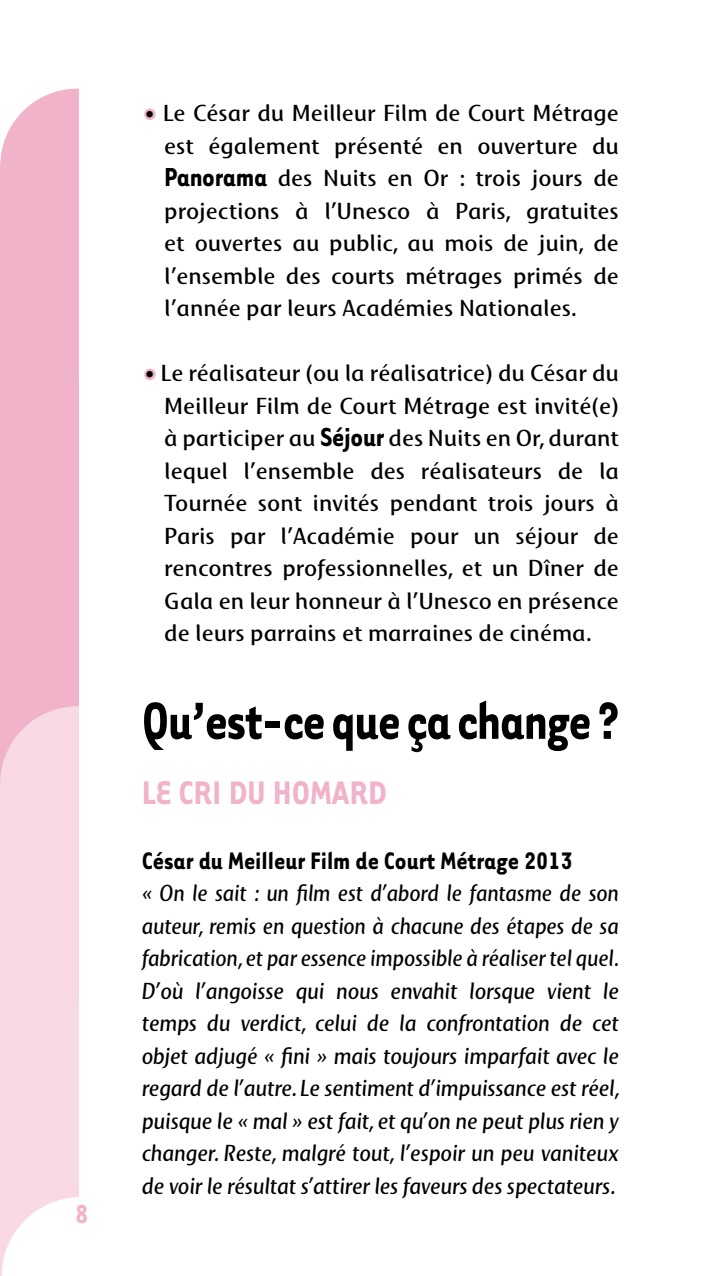
<style>
.page{position:relative;width:709px;height:1276px;background:#fff}
.page>*{position:absolute;margin:0;border:0;box-sizing:border-box;transform-origin:0 0}
.t1{font:700 60px "Tarzana Narrow";letter-spacing:-.02em;color:#000;scale:.93 1}
.t2{font:700 37.5px "Tarzana Narrow";color:#f0b3ca}
.t3{font:700 27.5px "Tarzana Narrow";color:#000}
.t4{font:22.5px/32.5px "Mosquito";color:#000;text-align:justify}
.t5{font:italic 22.5px/32.5px "Mosquito";letter-spacing:-.01em;color:#000;text-align:justify;scale:.92 1}
.s1{font-family:"Tarzana Narrow";font-weight:700;font-size:30px}
</style>
<div class="page">
<div style="left:0;top:89px;width:79px;height:290px;background:#f0b3ca"></div>
<div style="left:0;top:379px;width:79px;height:327px;background:#f0b3ca"></div>
<div style="left:0;top:706px;width:79px;height:570px;background:#f8d9e4"></div>
<div style="left:144px;top:109px;width:12px;height:11px;border:5px solid #f0b3ca;border-radius:50%"></div>
<div style="left:144px;top:369px;width:12px;height:11px;border:5px solid #f0b3ca;border-radius:50%"></div>
<svg style="left:2px;top:1197px;width:77px;height:79px"></svg>
<p class="t4" style="left:164px;top:96px;width:456px;text-indent:-20px">• Le César du Meilleur Film de Court Métrage est également présenté en ouverture du <span class="s1">Panorama</span> des Nuits en Or : trois jours de projections à l’Unesco à Paris, gratuites et ouvertes au public, au mois de juin, de l’ensemble des courts métrages primés de l’année par leurs Académies Nationales.</p>
<p class="t4" style="left:164px;top:356px;width:456px;text-indent:-20px">• Le réalisateur (ou la réalisatrice) du César du Meilleur Film de Court Métrage est invité(e) à participer au <span class="s1">Séjour</span> des Nuits en Or, durant lequel l’ensemble des réalisateurs de la Tournée sont invités pendant trois jours à Paris par l’Académie pour un séjour de rencontres professionnelles, et un Dîner de Gala en leur honneur à l’Unesco en présence de leurs parrains et marraines de cinéma.</p>
<h1 class="t1" style="left:142px;top:683px;width:514px">Qu’est-ce que ça change ?</h1>
<h2 class="t2" style="left:142px;top:769px;width:246px">LE CRI DU HOMARD</h2>
<p class="t3" style="left:142px;top:843px;width:432px">César du Meilleur Film de Court Métrage 2013</p>
<p class="t5" style="left:142px;top:876px;width:521px">« On le sait : un film est d’abord le fantasme de son auteur, remis en question à chacune des étapes de sa fabrication, et par essence impossible à réaliser tel quel.<br>D’où l’angoisse qui nous envahit lorsque vient le temps du verdict, celui de la confrontation de cet objet adjugé « fini » mais toujours imparfait avec le regard de l’autre. Le sentiment d’impuissance est réel, puisque le « mal » est fait, et qu’on ne peut plus rien y changer. Reste, malgré tout, l’espoir un peu vaniteux de voir le résultat s’attirer les faveurs des spectateurs.</p>
</div>
